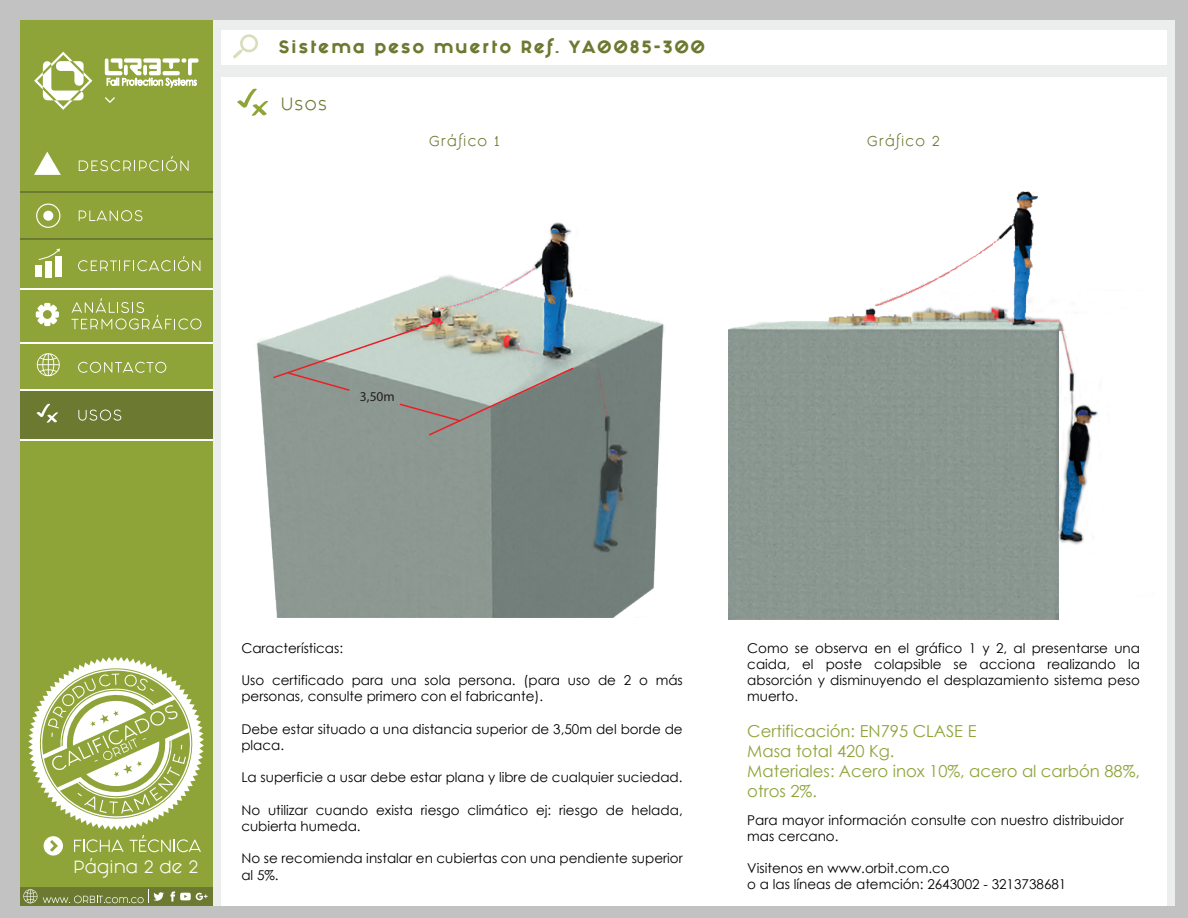
<style>
.page{position:relative;width:1188px;height:918px;background:#c3c2c2}
.page>*{position:absolute;margin:0;border:0;box-sizing:border-box;transform-origin:0 0}
.t1{font:16.5px/19.8px "Century Gothic";color:#8ea439}
.t2{font:800 15px "Fashion Fetish";letter-spacing:.1em;color:#6b7a30}
.t3{font:15px "Fashion Fetish";color:#fff}
.t4{font:15px "Fashion Fetish";color:#6b7a30}
.t5{font:13.5px/16.2px "Century Gothic";color:#000}
.t6{font:13.5px "Myriad Pro";color:#231f20}
.t7{font:12px "Fashion Fetish";letter-spacing:.1em;color:#6b7a30}
</style>
<div class="page">
<div style="left:20px;top:20px;width:1155px;height:886px;background:#eceeed"></div>
<div style="left:222px;top:77px;width:945px;height:829px;background:#fff"></div>
<div style="left:20px;top:20px;width:193px;height:886px;background:#8ea439"></div>
<div style="left:222px;top:30px;width:945px;height:35px;background:#fff"></div>
<div style="left:20px;top:390px;width:193px;height:50px;background:#6b7a30"></div>
<div style="left:20px;top:887px;width:193px;height:19px;background:#6b7a30"></div>
<hr style="left:20px;top:191px;width:193px;height:2px;background:#6b7a30">
<hr style="left:20px;top:238px;width:193px;height:1px;background:#6b7a30">
<hr style="left:20px;top:389px;width:193px;height:1px;background:#fff">
<hr style="left:20px;top:343px;width:193px;height:1px;background:#fff">
<hr style="left:20px;top:288px;width:193px;height:1px;background:#fff">
<hr style="left:20px;top:439px;width:193px;height:1px;background:#fff">
<svg style="left:233px;top:34px;width:25px;height:24px"></svg>
<svg style="left:105px;top:97px;width:10px;height:6px"></svg>
<svg style="left:105px;top:58px;width:94px;height:29px"></svg>
<svg style="left:34px;top:52px;width:58px;height:58px"></svg>
<svg style="left:79px;top:210px;width:63px;height:11px"></svg>
<svg style="left:71px;top:298px;width:130px;height:32px"></svg>
<svg style="left:78px;top:362px;width:88px;height:11px"></svg>
<svg style="left:78px;top:256px;width:122px;height:15px"></svg>
<svg style="left:79px;top:156px;width:110px;height:15px"></svg>
<svg style="left:78px;top:410px;width:43px;height:11px"></svg>
<svg style="left:36px;top:303px;width:23px;height:23px"></svg>
<svg style="left:34px;top:152px;width:27px;height:23px"></svg>
<div style="left:36px;top:204px;width:24px;height:24px;border:1px solid #fff;border-radius:50%"></div>
<div style="left:43px;top:211px;width:10px;height:10px;background:#fff;border-radius:50%"></div>
<div style="left:35px;top:265px;width:7px;height:12px;background:#fff"></div>
<div style="left:45px;top:261px;width:7px;height:16px;background:#fff"></div>
<div style="left:55px;top:256px;width:7px;height:21px;background:#fff"></div>
<svg style="left:39px;top:249px;width:21px;height:11px"></svg>
<svg style="left:36px;top:353px;width:24px;height:24px"></svg>
<svg style="left:36px;top:404px;width:22px;height:19px"></svg>
<svg style="left:28px;top:657px;width:176px;height:199px"></svg>
<svg style="left:23px;top:889px;width:14px;height:15px"></svg>
<svg style="left:170px;top:891px;width:38px;height:11px"></svg>
<svg style="left:43px;top:889px;width:121px;height:14px"></svg>
<svg style="left:237px;top:88px;width:32px;height:28px"></svg>
<img style="left:256px;top:222px;width:408px;height:396px">
<img style="left:729px;top:191px;width:369px;height:428px">
<svg style="left:272px;top:321px;width:303px;height:116px;background:#a1aaa3"></svg>
<p class="t2" style="left:278px;top:35px;width:429px">Sistema peso muerto Ref. YA0085-300</p>
<p class="t4" style="left:281px;top:92px;width:47px">Usos</p>
<p class="t7" style="left:429px;top:131px;width:71px">Gráfico 1</p>
<p class="t7" style="left:867px;top:131px;width:74px">Gráfico 2</p>
<p class="t6" style="left:360px;top:389px;width:36px">3,50m</p>
<p class="t3" style="left:74px;top:855px;width:126px">Página 2 de 2</p>
<p class="t5" style="left:241px;top:640px;width:103px">Características:</p>
<p class="t5" style="left:241px;top:672px;width:443px">Uso certificado para una sola persona. (para uso de 2 o más personas, consulte primero con el fabricante).</p>
<p class="t5" style="left:241px;top:721px;width:443px">Debe estar situado a una distancia superior de 3,50m del borde de placa.</p>
<p class="t5" style="left:241px;top:769px;width:443px">La superficie a usar debe estar plana y libre de cualquier suciedad.</p>
<p class="t5" style="left:241px;top:802px;width:443px">No utilizar cuando exista riesgo climático ej: riesgo de helada, cubierta humeda.</p>
<p class="t5" style="left:241px;top:850px;width:443px">No se recomienda instalar en cubiertas con una pendiente superior al 5%.</p>
<p class="t5" style="left:747px;top:640px;width:394px;text-align:justify">Como se observa en el gráfico 1 y 2, al presentarse una caida, el poste colapsible se acciona realizando la absorción y disminuyendo el desplazamiento sistema peso muerto.</p>
<p class="t1" style="left:747px;top:721px;width:394px">Certificación: EN795 CLASE E<br>Masa total 420 Kg.<br>Materiales: Acero inox 10%, acero al carbón 88%, otros 2%.</p>
<p class="t5" style="left:747px;top:811px;width:378px">Para mayor información consulte con nuestro distribuidor mas cercano.</p>
<p class="t5" style="left:747px;top:860px;width:321px">Visitenos en www.orbit.com.co<br>o a las líneas de atemción: 2643002 - 3213738681</p>
</div>
